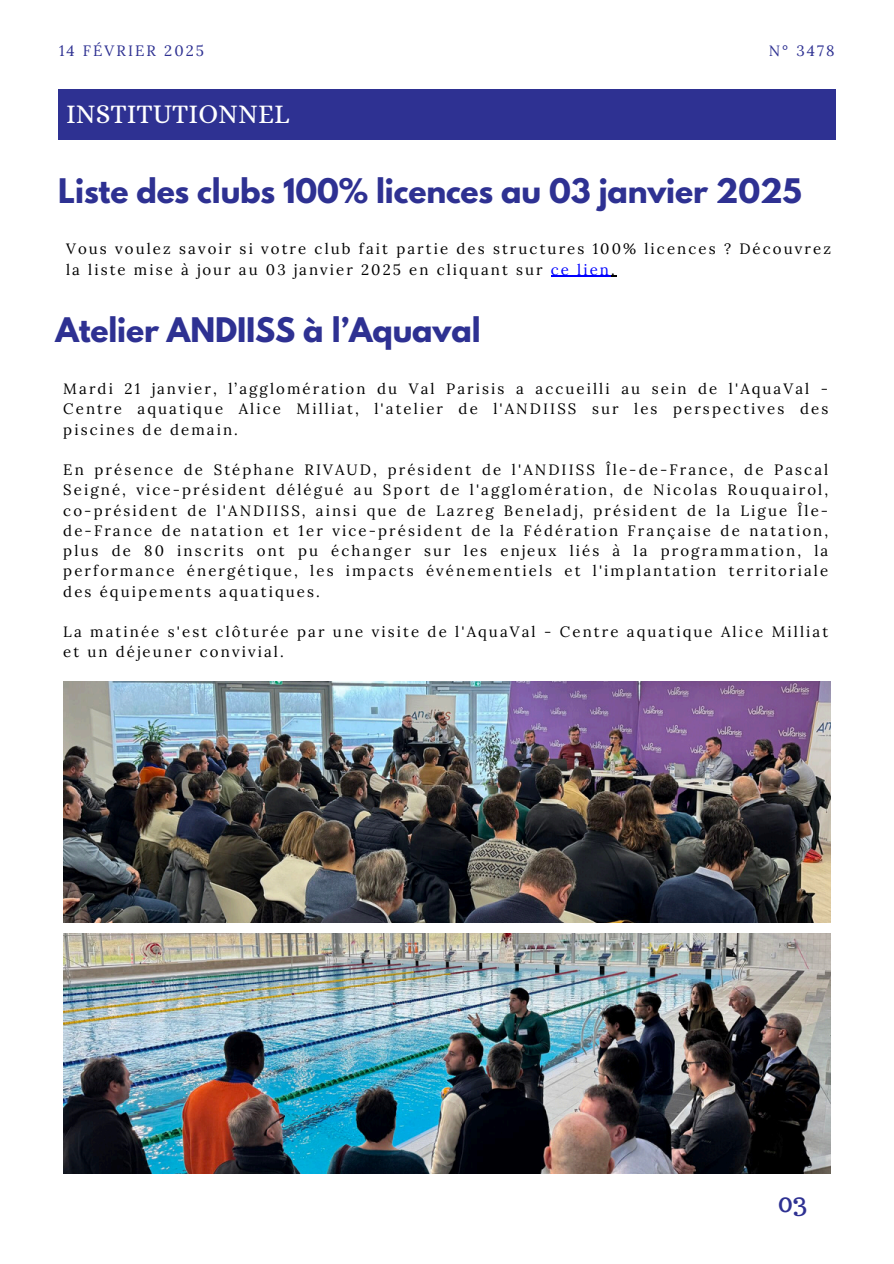
<style>
.page{position:relative;width:894px;height:1264px;background:#fff}
.page>*{position:absolute;margin:0;border:0;box-sizing:border-box;transform-origin:0 0}
.t1{font:700 30px "League Spartan";letter-spacing:-.005em;color:#2e3192}
.t2{font:27px "Alice";color:#fff}
.t3{font:27px "Trocchi";color:#2e3192}
.t4{font:15px/20.2px "Lora";letter-spacing:.14em;color:#000}
.t5{font:15px "Lora";letter-spacing:.14em;color:#2e3192}
.s1{color:#00f}
</style>
<div class="page">
<img style="left:63px;top:681px;width:766px;height:241px">
<img style="left:63px;top:933px;width:766px;height:240px">
<div style="left:58px;top:89px;width:777px;height:51px;background:#2e3192"></div>
<hr style="left:550px;top:276px;width:61px;height:1px;background:#00f">
<h1 class="t5" style="left:59px;top:41px;width:146px">14 FÉVRIER 2025</h1>
<p class="t5" style="left:768px;top:41px;width:67px">N° 3478</p>
<h3 class="t2" style="left:66px;top:98px;width:225px">INSTITUTIONNEL</h3>
<p class="t1" style="left:58px;top:176px;width:744px">Liste des clubs 100% licences au 03 janvier 2025</p>
<h2 class="t4" style="left:66px;top:239px;width:766px">Vous voulez savoir si votre club fait partie des structures 100% licences ? Découvrez la liste mise à jour au 03 janvier 2025 en cliquant sur <span class="s1">ce lien</span>.</h2>
<h1 class="t1" style="left:55px;top:315px;width:426px">Atelier ANDIISS à l’Aquaval</h1>
<p class="t4" style="left:63px;top:378px;width:766px;text-align:justify">Mardi 21 janvier, l’agglomération du Val Parisis a accueilli au sein de l'AquaVal - Centre aquatique Alice Milliat, l'atelier de l'ANDIISS sur les perspectives des piscines de demain.</p>
<p class="t4" style="left:63px;top:459px;width:766px;text-align:justify">En présence de Stéphane RIVAUD, président de l'ANDIISS Île-de-France, de Pascal Seigné, vice-président délégué au Sport de l'agglomération, de Nicolas Rouquairol, co-président de l'ANDIISS, ainsi que de Lazreg Beneladj, président de la Ligue Île&shy;de-France de natation et 1er vice-président de la Fédération Française de natation, plus de 80 inscrits ont pu échanger sur les enjeux liés à la programmation, la performance énergétique, les impacts événementiels et l'implantation territoriale des équipements aquatiques.</p>
<p class="t4" style="left:63px;top:621px;width:766px">La matinée s'est clôturée par une visite de l'AquaVal - Centre aquatique Alice Milliat et un déjeuner convivial.</p>
<h3 class="t3" style="left:777px;top:1184px;width:31px">03</h3>
</div>
